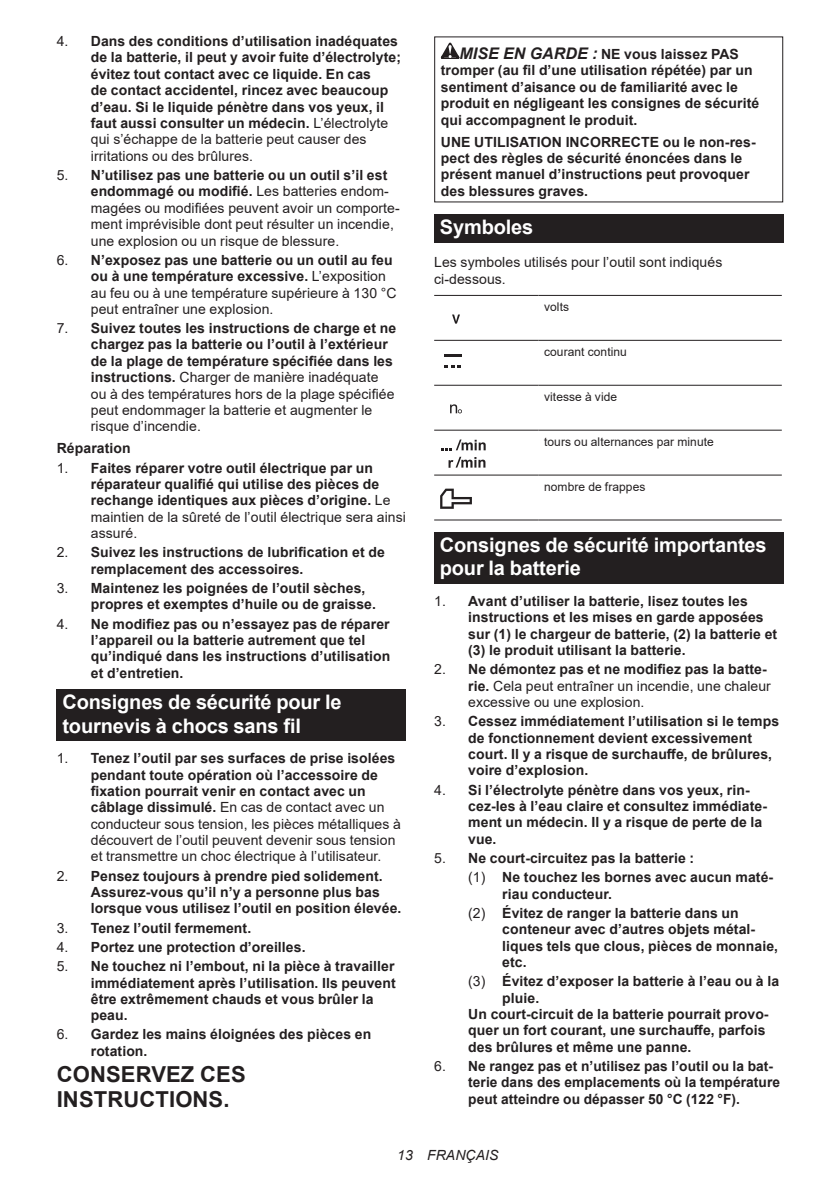
<style>
.page{position:relative;width:840px;height:1191px;background:#fff}
.page>*{position:absolute;margin:0;border:0;box-sizing:border-box;transform-origin:0 0}
.t1{font:700 22px/25.8px "Arial";letter-spacing:.005em;color:#231f20}
.t2{font:700 20px/23.4px "Arial";letter-spacing:-.01em;color:#fff}
.t3{font:700 14px/16.4px "Arial";letter-spacing:.005em;color:#231f20}
.t4{font:14px/16.4px "Arial";letter-spacing:.005em;color:#231f20}
.t5{font:italic 14px "Arial";letter-spacing:.005em;color:#231f20}
.t6{font:12px "Arial";letter-spacing:.005em;color:#231f20}
.s1{font-weight:400}
.s2{font-weight:700}
.s3{font-style:italic;font-size:16px}
</style>
<div class="page">
<div style="left:57px;top:689px;width:348px;height:52px;background:#231f20"></div>
<svg style="left:440px;top:43px;width:19px;height:16px"></svg>
<div style="left:434px;top:214px;width:348px;height:28px;background:#231f20"></div>
<hr style="left:434px;top:295px;width:104px;height:1px;background:#231f20">
<hr style="left:538px;top:295px;width:243px;height:1px;background:#231f20">
<hr style="left:434px;top:340px;width:104px;height:1px;background:#231f20">
<hr style="left:538px;top:340px;width:243px;height:1px;background:#231f20">
<hr style="left:434px;top:385px;width:104px;height:1px;background:#231f20">
<hr style="left:538px;top:385px;width:243px;height:1px;background:#231f20">
<hr style="left:434px;top:430px;width:104px;height:1px;background:#231f20">
<hr style="left:538px;top:430px;width:243px;height:1px;background:#231f20">
<hr style="left:434px;top:474px;width:104px;height:1px;background:#231f20">
<hr style="left:538px;top:474px;width:243px;height:1px;background:#231f20">
<hr style="left:434px;top:519px;width:104px;height:1px;background:#231f20">
<hr style="left:538px;top:519px;width:243px;height:1px;background:#231f20">
<svg style="left:452px;top:314px;width:7px;height:9px"></svg>
<hr style="left:443px;top:354px;width:18px;height:3px;background:#231f20">
<svg style="left:444px;top:365px;width:17px;height:3px"></svg>
<svg style="left:450px;top:404px;width:11px;height:9px"></svg>
<svg style="left:441px;top:439px;width:44px;height:11px"></svg>
<svg style="left:448px;top:457px;width:37px;height:11px"></svg>
<svg style="left:440px;top:488px;width:31px;height:21px"></svg>
<div style="left:434px;top:532px;width:348px;height:52px;background:#231f20"></div>
<p class="t3" style="left:91px;top:33px;width:311px;text-indent:-34px"><span class="s1">4.</span> Dans des conditions d’utilisation inadéquates de la batterie, il peut y avoir fuite d’électrolyte; évitez tout contact avec ce liquide. En cas<br>de contact accidentel, rincez avec beaucoup d’eau. Si le liquide pénètre dans vos yeux, il faut aussi consulter un médecin. <span class="s1">L’électrolyte qui s’échappe de la batterie peut causer des irritations ou des brûlures.</span></p>
<p class="t4" style="left:91px;top:167px;width:310px;text-indent:-34px">5. <span class="s2">N’utilisez pas une batterie ou un outil s’il est endommagé ou modifié.</span> Les batteries endom&shy;magées ou modifiées peuvent avoir un comporte&shy;ment imprévisible dont peut résulter un incendie, une explosion ou un risque de blessure.</p>
<p class="t4" style="left:91px;top:251px;width:307px;text-indent:-34px">6. <span class="s2">N’exposez pas une batterie ou un outil au feu ou à une température excessive.</span> L’exposition au feu ou à une température supérieure à 130 °C peut entraîner une explosion.</p>
<p class="t3" style="left:91px;top:320px;width:307px;text-indent:-34px"><span class="s1">7.</span> Suivez toutes les instructions de charge et ne chargez pas la batterie ou l’outil à l’extérieur de la plage de température spécifiée dans les instructions. <span class="s1">Charger de manière inadéquate ou à des températures hors de la plage spécifiée peut endommager la batterie et augmenter le risque d’incendie.</span></p>
<p class="t3" style="left:57px;top:440px;width:75px">Réparation</p>
<p class="t3" style="left:91px;top:460px;width:316px;text-indent:-34px"><span class="s1">1.</span> Faites réparer votre outil électrique par un réparateur qualifié qui utilise des pièces de rechange identiques aux pièces d’origine. <span class="s1">Le maintien de la sûreté de l’outil électrique sera ainsi assuré.</span></p>
<p class="t3" style="left:91px;top:544px;width:295px;text-indent:-34px"><span class="s1">2.</span> Suivez les instructions de lubrification et de remplacement des accessoires.</p>
<p class="t3" style="left:91px;top:580px;width:286px;text-indent:-34px"><span class="s1">3.</span> Maintenez les poignées de l’outil sèches, propres et exemptes d’huile ou de graisse.</p>
<p class="t3" style="left:91px;top:615px;width:301px;text-indent:-34px"><span class="s1">4.</span> Ne modifiez pas ou n’essayez pas de réparer l’appareil ou la batterie autrement que tel qu’indiqué dans les instructions d’utilisation et d’entretien.</p>
<h2 class="t2" style="left:62px;top:690px;width:280px">Consignes de sécurité pour le tournevis à chocs sans fil</h2>
<p class="t4" style="left:91px;top:750px;width:311px;text-indent:-34px">1. <span class="s2">Tenez l’outil par ses surfaces de prise isolées pendant toute opération où l’accessoire de fixation pourrait venir en contact avec un câblage dissimulé.</span> En cas de contact avec un conducteur sous tension, les pièces métalliques à découvert de l’outil peuvent devenir sous tension et transmettre un choc électrique à l’utilisateur.</p>
<p class="t3" style="left:91px;top:867px;width:312px;text-indent:-34px"><span class="s1">2.</span> Pensez toujours à prendre pied solidement.<br>Assurez-vous qu’il n’y a personne plus bas lorsque vous utilisez l’outil en position élevée.</p>
<p class="t3" style="left:57px;top:919px;width:196px"><span class="s1">3.</span> Tenez l’outil fermement.</p>
<p class="t3" style="left:57px;top:939px;width:250px"><span class="s1">4.</span> Portez une protection d’oreilles.</p>
<p class="t3" style="left:91px;top:958px;width:306px;text-indent:-34px"><span class="s1">5.</span> Ne touchez ni l’embout, ni la pièce à travailler immédiatement après l’utilisation. Ils peuvent être extrêmement chauds et vous brûler la peau.</p>
<p class="t3" style="left:91px;top:1026px;width:282px;text-indent:-34px"><span class="s1">6.</span> Gardez les mains éloignées des pièces en rotation.</p>
<h1 class="t1" style="left:57px;top:1061px;width:190px">CONSERVEZ CES<br>INSTRUCTIONS.</h1>
<p class="t3" style="left:440px;top:46px;width:319px;text-indent:19px"><span class="s3">MISE EN GARDE :</span> NE vous laissez PAS tromper (au fil d’une utilisation répétée) par un sentiment d’aisance ou de familiarité avec le produit en négligeant les consignes de sécurité qui accompagnent le produit.</p>
<p class="t3" style="left:440px;top:134px;width:316px">UNE UTILISATION INCORRECTE ou le non-res&shy;pect des règles de sécurité énoncées dans le présent manuel d’instructions peut provoquer des blessures graves.</p>
<h2 class="t2" style="left:439px;top:215px;width:95px">Symboles</h2>
<p class="t4" style="left:434px;top:254px;width:289px">Les symboles utilisés pour l’outil sont indiqués ci-dessous.</p>
<p class="t6" style="left:544px;top:299px;width:26px">volts</p>
<p class="t6" style="left:544px;top:344px;width:84px">courant continu</p>
<p class="t6" style="left:544px;top:389px;width:74px">vitesse à vide</p>
<p class="t6" style="left:544px;top:433px;width:171px">tours ou alternances par minute</p>
<p class="t6" style="left:544px;top:478px;width:103px">nombre de frappes</p>
<h2 class="t2" style="left:439px;top:533px;width:328px">Consignes de sécurité importantes pour la batterie</h2>
<p class="t3" style="left:468px;top:593px;width:310px;text-indent:-34px"><span class="s1">1.</span> Avant d’utiliser la batterie, lisez toutes les instructions et les mises en garde apposées sur (1) le chargeur de batterie, (2) la batterie et (3) le produit utilisant la batterie.</p>
<p class="t4" style="left:468px;top:661px;width:304px;text-indent:-34px">2. <span class="s2">Ne démontez pas et ne modifiez pas la batte&shy;rie.</span> Cela peut entraîner un incendie, une chaleur excessive ou une explosion.</p>
<p class="t3" style="left:468px;top:713px;width:312px;text-indent:-34px"><span class="s1">3.</span> Cessez immédiatement l’utilisation si le temps de fonctionnement devient excessivement court. Il y a risque de surchauffe, de brûlures, voire d’explosion.</p>
<p class="t3" style="left:468px;top:781px;width:300px;text-indent:-34px"><span class="s1">4.</span> Si l’électrolyte pénètre dans vos yeux, rin&shy;cez-les à l’eau claire et consultez immédiate&shy;ment un médecin. Il y a risque de perte de la vue.</p>
<p class="t3" style="left:468px;top:848px;width:306px;line-height:19.2px;text-indent:-34px"><span class="s1">5.</span> Ne court-circuitez pas la batterie :<br><span class="s1">(1)</span> Ne touchez les bornes avec aucun maté-</p>
<p class="t3" style="left:468px;top:884px;width:272px;line-height:19.2px;text-indent:34px">riau conducteur.<br><span class="s1">(2)</span> Évitez de ranger la batterie dans un</p>
<p class="t3" style="left:502px;top:921px;width:277px">conteneur avec d’autres objets métal&shy;liques tels que clous, pièces de monnaie, etc.</p>
<p class="t3" style="left:468px;top:973px;width:312px"><span class="s1">(3)</span> Évitez d’exposer la batterie à l’eau ou à la</p>
<p class="t3" style="left:502px;top:989px;width:38px">pluie.</p>
<p class="t3" style="left:468px;top:1006px;width:301px">Un court-circuit de la batterie pourrait provo-</p>
<p class="t3" style="left:468px;top:1022px;width:299px">quer un fort courant, une surchauffe, parfois</p>
<p class="t3" style="left:468px;top:1038px;width:224px">des brûlures et même une panne.</p>
<p class="t3" style="left:468px;top:1058px;width:313px;text-indent:-34px"><span class="s1">6.</span> Ne rangez pas et n’utilisez pas l’outil ou la bat&shy;terie dans des emplacements où la température peut atteindre ou dépasser 50 °C (122 °F).</p>
<p class="t5" style="left:397px;top:1146px;width:103px">13 FRANÇAIS</p>
</div>
